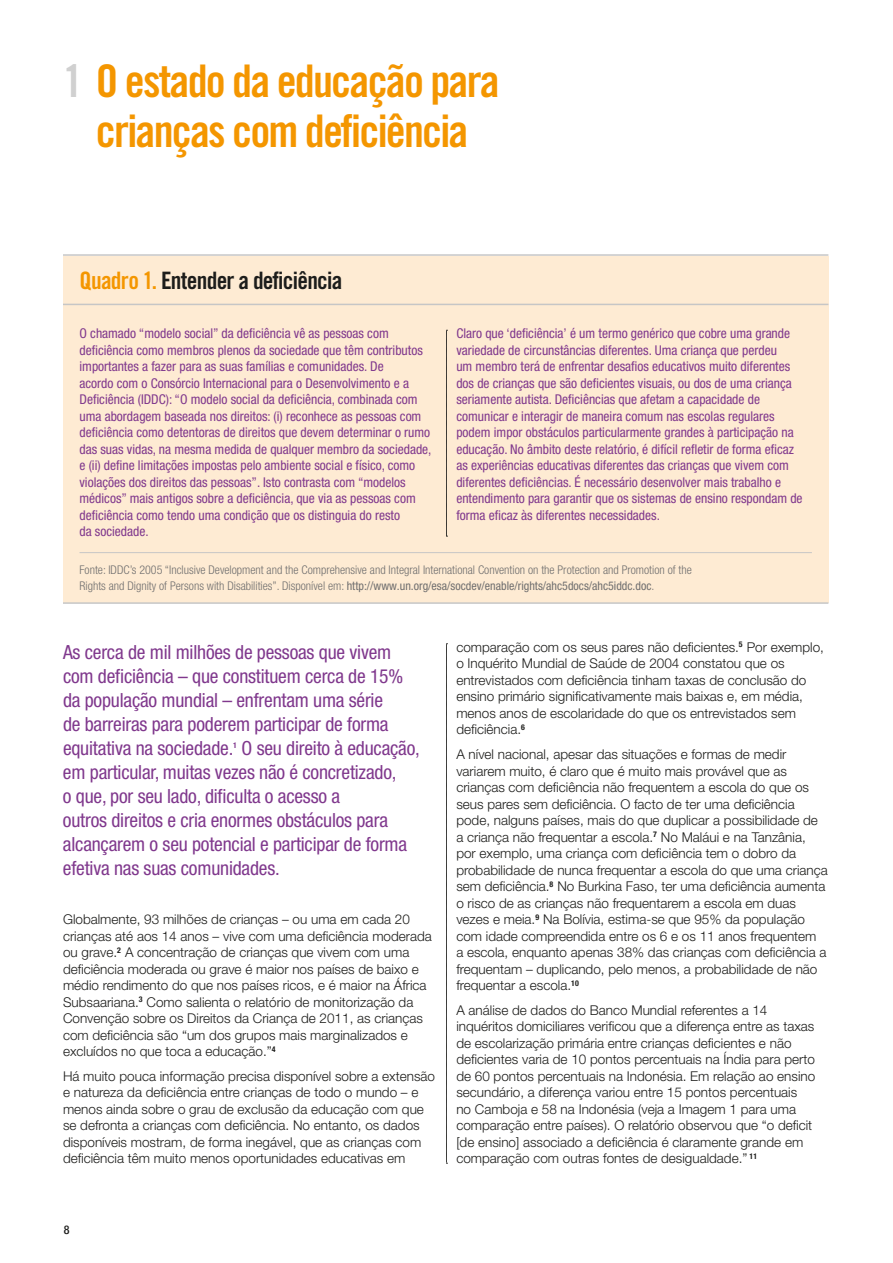
<style>
.page{position:relative;width:893px;height:1263px;background:#fff}
.page>*{position:absolute;margin:0;border:0;box-sizing:border-box;transform-origin:0 0}
.t1{font:45px/49.5px "Trade Gothic Bold Cond Twenty";letter-spacing:-.04em;color:#f49600;text-align:center}
.t2{font:24px "Trade Gothic Bold Cond Twenty";letter-spacing:-.03em;color:#1d1d1b}
.t3{font:condensed 19.5px/24px "Helvetica Neue LT Std";letter-spacing:-.01em;color:#80388d}
.t4{font:300 13.5px/16.5px "Helvetica Neue LT Std";color:#1d1d1b}
.t5{font:condensed 13.5px/16.5px "Helvetica Neue LT Std";color:#80388d}
.t6{font:300 condensed 12px/16.5px "Helvetica Neue LT Std";color:#706f6f}
.t7{font:500 condensed 12px "Helvetica Neue LT Std";color:#1d1d1b}
.t8{font:700 condensed 7.8px "Helvetica Neue LT Std";color:#80388d}
.s1{color:#d0d0d0}
.s2{color:#f49600}
.s3{font-weight:400}
</style>
<div class="page">
<div style="left:63px;top:256px;width:765px;height:346px;background:#feebd3"></div>
<hr style="left:63px;top:254px;width:765px;height:2px;background:#c6c6c6">
<hr style="left:63px;top:304px;width:765px;height:1px;background:#c6c6c6">
<hr style="left:80px;top:552px;width:732px;height:1px;background:#c6c6c6">
<hr style="left:63px;top:602px;width:765px;height:2px;background:#c6c6c6">
<svg style="left:446px;top:330px;width:1px;height:207px"></svg>
<svg style="left:446px;top:643px;width:1px;height:521px"></svg>
<h1 class="t1" style="left:63px;top:56px;width:438px"><span class="s1">1</span> O estado da educação para crianças com deficiência</h1>
<h2 class="t2" style="left:80px;top:266px;width:264px"><span class="s2">Quadro 1.</span> Entender a deficiência</h2>
<p class="t5" style="left:80px;top:325px;width:353px">O chamado “modelo social” da deficiência vê as pessoas com deficiência como membros plenos da sociedade que têm contributos importantes a fazer para as suas famílias e comunidades. De<br>acordo com o Consórcio Internacional para o Desenvolvimento e a Deficiência (IDDC): “O modelo social da deficiência, combinada com uma abordagem baseada nos direitos: (i) reconhece as pessoas com deficiência como detentoras de direitos que devem determinar o rumo das suas vidas, na mesma medida de qualquer membro da sociedade, e (ii) define limitações impostas pelo ambiente social e físico, como violações dos direitos das pessoas”. Isto contrasta com “modelos médicos” mais antigos sobre a deficiência, que via as pessoas com deficiência como tendo uma condição que os distinguia do resto<br>da sociedade.</p>
<p class="t5" style="left:456px;top:325px;width:348px">Claro que ‘deficiência’ é um termo genérico que cobre uma grande variedade de circunstâncias diferentes. Uma criança que perdeu<br>um membro terá de enfrentar desafios educativos muito diferentes dos de crianças que são deficientes visuais, ou dos de uma criança seriamente autista. Deficiências que afetam a capacidade de comunicar e interagir de maneira comum nas escolas regulares podem impor obstáculos particularmente grandes à participação na educação. No âmbito deste relatório, é difícil refletir de forma eficaz as experiências educativas diferentes das crianças que vivem com diferentes deficiências. É necessário desenvolver mais trabalho e entendimento para garantir que os sistemas de ensino respondam de forma eficaz às diferentes necessidades.</p>
<p class="t6" style="left:80px;top:561px;width:614px">Fonte: IDDC’s 2005 “Inclusive Development and the Comprehensive and Integral International Convention on the Protection and Promotion of the<br>Rights and Dignity of Persons with Disabilities”. Disponível em: <span class="s3">http://www.un.org/esa/socdev/enable/rights/ahc5docs/ahc5iddc.doc</span>.</p>
<h3 class="t3" style="left:63px;top:640px;width:358px">As cerca de mil milhões de pessoas que vivem com deficiência – que constituem cerca de 15% da população mundial – enfrentam uma série<br>de barreiras para poderem participar de forma equitativa na sociedade. O seu direito à educação,</h3>
<p class="t8" style="left:233px;top:740px;width:5px">1</p>
<h3 class="t3" style="left:63px;top:760px;width:346px">em particular, muitas vezes não é concretizado, o que, por seu lado, dificulta o acesso a<br>outros direitos e cria enormes obstáculos para alcançarem o seu potencial e participar de forma efetiva nas suas comunidades.</h3>
<p class="t4" style="left:63px;top:911px;width:370px">Globalmente, 93 milhões de crianças – ou uma em cada 20 crianças até aos 14 anos – vive com uma deficiência moderada ou grave.<sup>2</sup> A concentração de crianças que vivem com uma deficiência moderada ou grave é maior nos países de baixo e médio rendimento do que nos países ricos, e é maior na África Subsaariana.<sup>3</sup> Como salienta o relatório de monitorização da Convenção sobre os Direitos da Criança de 2011, as crianças com deficiência são “um dos grupos mais marginalizados e excluídos no que toca a educação.”<sup>4</sup></p>
<p class="t4" style="left:63px;top:1067px;width:374px">Há muito pouca informação precisa disponível sobre a extensão e natureza da deficiência entre crianças de todo o mundo – e menos ainda sobre o grau de exclusão da educação com que se defronta a crianças com deficiência. No entanto, os dados disponíveis mostram, de forma inegável, que as crianças com deficiência têm muito menos oportunidades educativas em</p>
<p class="t4" style="left:456px;top:638px;width:369px">comparação com os seus pares não deficientes.<sup>5</sup> Por exemplo, o Inquérito Mundial de Saúde de 2004 constatou que os entrevistados com deficiência tinham taxas de conclusão do ensino primário significativamente mais baixas e, em média, menos anos de escolaridade do que os entrevistados sem deficiência.<sup>6</sup></p>
<p class="t4" style="left:456px;top:746px;width:373px">A nível nacional, apesar das situações e formas de medir variarem muito, é claro que é muito mais provável que as crianças com deficiência não frequentem a escola do que os seus pares sem deficiência. O facto de ter uma deficiência pode, nalguns países, mais do que duplicar a possibilidade de a criança não frequentar a escola.<sup>7</sup> No Maláui e na Tanzânia, por exemplo, uma criança com deficiência tem o dobro da probabilidade de nunca frequentar a escola do que uma criança sem deficiência.<sup>8</sup> No Burkina Faso, ter uma deficiência aumenta o risco de as crianças não frequentarem a escola em duas vezes e meia.<sup>9</sup> Na Bolívia, estima-se que 95% da população com idade compreendida entre os 6 e os 11 anos frequentem<br>a escola, enquanto apenas 38% das crianças com deficiência a frequentam – duplicando, pelo menos, a probabilidade de não frequentar a escola.<sup>10</sup></p>
<p class="t4" style="left:456px;top:1001px;width:360px">A análise de dados do Banco Mundial referentes a 14 inquéritos domiciliares verificou que a diferença entre as taxas de escolarização primária entre crianças deficientes e não deficientes varia de 10 pontos percentuais na Índia para perto de 60 pontos percentuais na Indonésia. Em relação ao ensino secundário, a diferença variou entre 15 pontos percentuais no Camboja e 58 na Indonésia (veja a Imagem 1 para uma comparação entre países). O relatório observou que “o deficit [de ensino] associado a deficiência é claramente grande em comparação com outras fontes de desigualdade.” <sup>11</sup></p>
<p class="t7" style="left:64px;top:1222px;width:7px">8</p>
</div>
